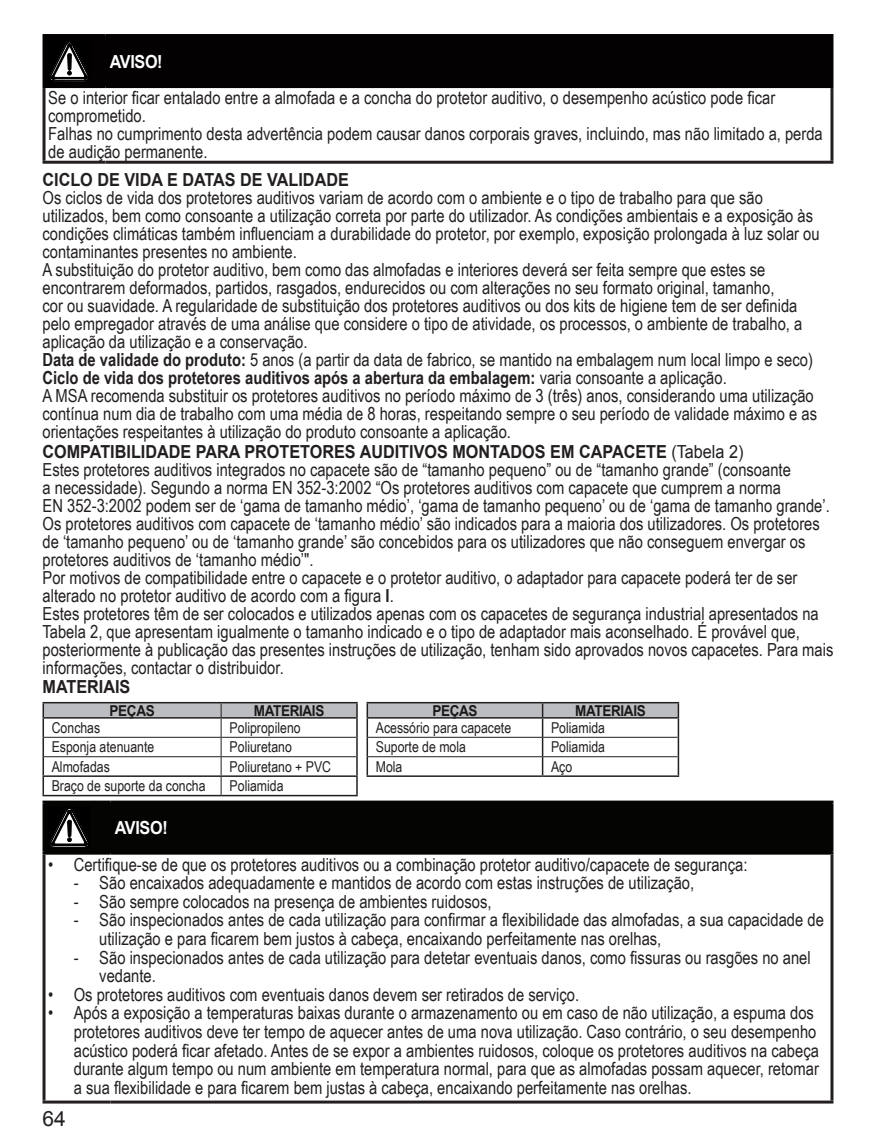
<style>
.page{position:relative;width:876px;height:1140px;background:#fff}
.page>*{position:absolute;margin:0;border:0;box-sizing:border-box;transform-origin:0 0}
.t1{font:21px "Arial";color:#231f20}
.Text_normal{font:18px/18px "Arial Narrow";color:#231f20}
.Text_normal-2{font:700 18px "Arial Narrow";color:#231f20}
.Headline_6pt_bold{font:700 18px "Arial";color:#231f20;scale:.9 1}
.Headline_6pt_bold_BI{font:700 18px "Arial";color:#231f20;scale:.9 1}
.Headline_6pt_bold_BI-2{font:700 18px "Arial";letter-spacing:-.02em;color:#fff;scale:.9 1}
.table_text{font:15px "Arial Narrow";color:#231f20}
.Table_hed{font:700 15px "Arial";letter-spacing:-.025em;color:#1a1819;scale:.9 1}
.s1{font-weight:700}
.s2{font-weight:400}
</style>
<div class="page">
<div style="left:46px;top:37px;width:784px;height:48px;background:#030101"></div>
<hr style="left:43px;top:88px;width:3px;height:73px;background:#231f20">
<hr style="left:830px;top:88px;width:3px;height:73px;background:#231f20">
<hr style="left:43px;top:161px;width:62px;height:3px;background:#231f20">
<hr style="left:105px;top:161px;width:728px;height:3px;background:#231f20">
<hr style="left:43px;top:34px;width:62px;height:3px;background:#030101">
<hr style="left:43px;top:37px;width:3px;height:48px;background:#030101">
<hr style="left:105px;top:34px;width:728px;height:3px;background:#030101">
<hr style="left:104px;top:37px;width:3px;height:48px;background:#030101">
<hr style="left:830px;top:37px;width:3px;height:48px;background:#030101">
<hr style="left:43px;top:85px;width:62px;height:3px;background:#030101">
<hr style="left:105px;top:85px;width:728px;height:3px;background:#030101">
<svg style="left:48px;top:40px;width:43px;height:42px"></svg>
<hr style="left:52px;top:80px;width:33px;height:1px;background:#000">
<svg style="left:43px;top:702px;width:636px;height:93px"></svg>
<hr style="left:43px;top:795px;width:178px;height:1px;background:#231f20">
<hr style="left:221px;top:795px;width:137px;height:1px;background:#231f20">
<div style="left:46px;top:803px;width:784px;height:48px;background:#040503"></div>
<hr style="left:43px;top:854px;width:3px;height:246px;background:#231f20">
<hr style="left:830px;top:854px;width:3px;height:246px;background:#231f20">
<hr style="left:43px;top:1100px;width:68px;height:3px;background:#231f20">
<hr style="left:111px;top:1100px;width:722px;height:3px;background:#231f20">
<hr style="left:43px;top:800px;width:68px;height:3px;background:#040503">
<hr style="left:43px;top:803px;width:3px;height:48px;background:#040503">
<hr style="left:111px;top:800px;width:722px;height:3px;background:#040503">
<hr style="left:109px;top:803px;width:3px;height:48px;background:#040503">
<hr style="left:830px;top:803px;width:3px;height:48px;background:#040503">
<hr style="left:43px;top:851px;width:68px;height:3px;background:#040503">
<hr style="left:111px;top:851px;width:722px;height:3px;background:#040503">
<hr style="left:49px;top:847px;width:41px;height:2px;background:#000">
<svg style="left:48px;top:806px;width:43px;height:42px"></svg>
<hr style="left:52px;top:846px;width:33px;height:1px;background:#000">
<p class="Headline_6pt_bold_BI-2" style="left:110px;top:49px;width:60px">AVISO!</p>
<p class="Text_normal" style="left:48px;top:88px;width:728px">Se o interior ficar entalado entre a almofada e a concha do protetor auditivo, o desempenho acústico pode ficar comprometido.</p>
<p class="Text_normal" style="left:48px;top:124px;width:776px">Falhas no cumprimento desta advertência podem causar danos corporais graves, incluindo, mas não limitado a, perda de audição permanente.</p>
<p class="Headline_6pt_bold_BI" style="left:43px;top:168px;width:342px">CICLO DE VIDA E DATAS DE VALIDADE</p>
<p class="Text_normal" style="left:43px;top:188px;width:779px">Os ciclos de vida dos protetores auditivos variam de acordo com o ambiente e o tipo de trabalho para que são utilizados, bem como consoante a utilização correta por parte do utilizador. As condições ambientais e a exposição às condições climáticas também influenciam a durabilidade do protetor, por exemplo, exposição prolongada à luz solar ou contaminantes presentes no ambiente.</p>
<p class="Text_normal" style="left:43px;top:260px;width:761px">A substituição do protetor auditivo, bem como das almofadas e interiores deverá ser feita sempre que estes se encontrarem deformados, partidos, rasgados, endurecidos ou com alterações no seu formato original, tamanho,<br>cor ou suavidade. A regularidade de substituição dos protetores auditivos ou dos kits de higiene tem de ser definida pelo empregador através de uma análise que considere o tipo de atividade, os processos, o ambiente de trabalho, a aplicação da utilização e a conservação.</p>
<p class="Text_normal" style="left:43px;top:350px;width:772px"><span class="s1">Data de validade do produto:</span> 5 anos (a partir da data de fabrico, se mantido na embalagem num local limpo e seco)</p>
<p class="Text_normal-2" style="left:43px;top:364px;width:686px">Ciclo de vida dos protetores auditivos após a abertura da embalagem: <span class="s2">varia consoante a aplicação.</span></p>
<p class="Text_normal" style="left:43px;top:386px;width:776px">A MSA recomenda substituir os protetores auditivos no período máximo de 3 (três) anos, considerando uma utilização contínua num dia de trabalho com uma média de 8 horas, respeitando sempre o seu período de validade máximo e as orientações respeitantes à utilização do produto consoante a aplicação.</p>
<p class="Headline_6pt_bold" style="left:43px;top:439px;width:780px">COMPATIBILIDADE PARA PROTETORES AUDITIVOS MONTADOS EM CAPACETE <span class="s2">(Tabela 2)</span></p>
<p class="Text_normal" style="left:43px;top:460px;width:789px">Estes protetores auditivos integrados no capacete são de “tamanho pequeno” ou de “tamanho grande” (consoante<br>a necessidade). Segundo a norma EN 352-3:2002 “Os protetores auditivos com capacete que cumprem a norma<br>EN 352-3:2002 podem ser de ‘gama de tamanho médio’, ‘gama de tamanho pequeno’ ou de ‘gama de tamanho grande’.<br>Os protetores auditivos com capacete de ‘tamanho médio’ são indicados para a maioria dos utilizadores. Os protetores de ‘tamanho pequeno’ ou de ‘tamanho grande’ são concebidos para os utilizadores que não conseguem envergar os protetores auditivos de ‘tamanho médio’".</p>
<p class="Text_normal" style="left:43px;top:568px;width:756px">Por motivos de compatibilidade entre o capacete e o protetor auditivo, o adaptador para capacete poderá ter de ser alterado no protetor auditivo de acordo com a figura <span class="s1">I</span>.</p>
<p class="Text_normal" style="left:43px;top:604px;width:792px">Estes protetores têm de ser colocados e utilizados apenas com os capacetes de segurança industrial apresentados na Tabela 2, que apresentam igualmente o tamanho indicado e o tipo de adaptador mais aconselhado. É provável que, posteriormente à publicação das presentes instruções de utilização, tenham sido aprovados novos capacetes. Para mais informações, contactar o distribuidor.</p>
<p class="Headline_6pt_bold_BI" style="left:43px;top:675px;width:99px">MATERIAIS</p>
<p class="Table_hed" style="left:110px;top:700px;width:52px">PEÇAS</p>
<p class="Table_hed" style="left:254px;top:700px;width:80px">MATERIAIS</p>
<p class="Table_hed" style="left:432px;top:700px;width:52px">PEÇAS</p>
<p class="Table_hed" style="left:575px;top:700px;width:80px">MATERIAIS</p>
<p class="table_text" style="left:52px;top:716px;width:50px">Conchas</p>
<p class="table_text" style="left:230px;top:716px;width:73px">Polipropileno</p>
<p class="table_text" style="left:376px;top:716px;width:137px">Acessório para capacete</p>
<p class="table_text" style="left:551px;top:716px;width:55px">Poliamida</p>
<p class="table_text" style="left:52px;top:736px;width:104px">Esponja atenuante</p>
<p class="table_text" style="left:230px;top:736px;width:64px">Poliuretano</p>
<p class="table_text" style="left:376px;top:736px;width:92px">Suporte de mola</p>
<p class="table_text" style="left:551px;top:736px;width:55px">Poliamida</p>
<p class="table_text" style="left:52px;top:755px;width:60px">Almofadas</p>
<p class="table_text" style="left:230px;top:755px;width:103px">Poliuretano + PVC</p>
<p class="table_text" style="left:376px;top:755px;width:28px">Mola</p>
<p class="table_text" style="left:551px;top:755px;width:23px">Aço</p>
<p class="table_text" style="left:52px;top:775px;width:155px">Braço de suporte da concha</p>
<p class="table_text" style="left:230px;top:775px;width:55px">Poliamida</p>
<p class="Headline_6pt_bold_BI-2" style="left:115px;top:816px;width:60px">AVISO!</p>
<p class="Text_normal" style="left:48px;top:854px;width:701px">• Certifique-se de que os protetores auditivos ou a combinação protetor auditivo/capacete de segurança:</p>
<p class="Text_normal" style="left:74px;top:873px;width:622px">- São encaixados adequadamente e mantidos de acordo com estas instruções de utilização,</p>
<p class="Text_normal" style="left:74px;top:891px;width:419px">- São sempre colocados na presença de ambientes ruidosos,</p>
<p class="Text_normal" style="left:99px;top:910px;width:726px;text-indent:-26px">- São inspecionados antes de cada utilização para confirmar a flexibilidade das almofadas, a sua capacidade de utilização e para ficarem bem justos à cabeça, encaixando perfeitamente nas orelhas,</p>
<p class="Text_normal" style="left:99px;top:947px;width:713px;text-indent:-26px">- São inspecionados antes de cada utilização para detetar eventuais danos, como fissuras ou rasgões no anel vedante.</p>
<p class="Text_normal" style="left:48px;top:984px;width:532px">• Os protetores auditivos com eventuais danos devem ser retirados de serviço.</p>
<p class="Text_normal" style="left:74px;top:1003px;width:747px;text-indent:-26px">• Após a exposição a temperaturas baixas durante o armazenamento ou em caso de não utilização, a espuma dos protetores auditivos deve ter tempo de aquecer antes de uma nova utilização. Caso contrário, o seu desempenho acústico poderá ficar afetado. Antes de se expor a ambientes ruidosos, coloque os protetores auditivos na cabeça durante algum tempo ou num ambiente em temperatura normal, para que as almofadas possam aquecer, retomar a sua flexibilidade e para ficarem bem justas à cabeça, encaixando perfeitamente nas orelhas.</p>
<p class="t1" style="left:43px;top:1104px;width:25px">64</p>
</div>
